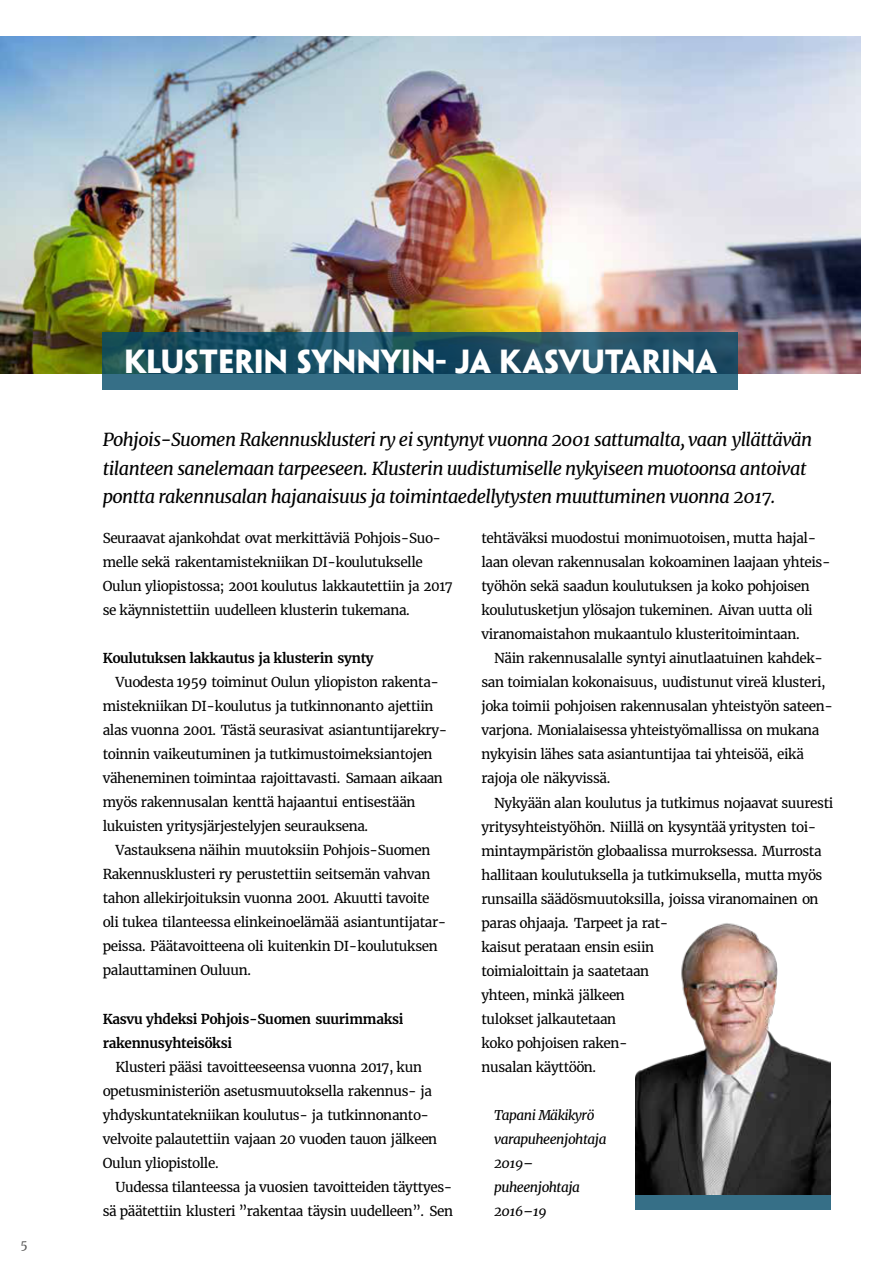
<style>
.page{position:relative;width:895px;height:1265px;background:#fff}
.page>*{position:absolute;margin:0;border:0;box-sizing:border-box;transform-origin:0 0}
.t1{font:700 30px "Penumbra Sans Std";color:#fff}
.t2{font:italic 18px/28.5px "Merriweather";letter-spacing:-.03em;color:#000}
.t3{font:13.5px/24px "Merriweather";letter-spacing:-.025em;color:#000}
.t4{font:700 13.5px/24px "Merriweather";letter-spacing:-.02em;color:#000}
.t5{font:italic 13.5px/24px "Merriweather";letter-spacing:-.035em;color:#000}
.t6{font:12px "Merriweather";color:#575756}
</style>
<div class="page">
<div style="left:635px;top:1194px;width:195px;height:16px;background:#366f87"></div>
<img style="left:1px;top:36px;width:859px;height:337px">
<svg style="left:103px;top:332px;width:634px;height:58px;background:#22576c"></svg>
<img style="left:635px;top:923px;width:195px;height:271px">
<p class="t6" style="left:20px;top:1236px;width:9px">5</p>
<h1 class="t1" style="left:124px;top:350px;width:594px">KLUSTERIN SYNNYIN- JA KASVUTARINA</h1>
<p class="t2" style="left:103px;top:425px;width:711px">Pohjois-Suomen Rakennusklusteri ry ei syntynyt vuonna 2001 sattumalta, vaan yllättävän tilanteen sanelemaan tarpeeseen. Klusterin uudistumiselle nykyiseen muotoonsa antoivat pontta rakennusalan hajanaisuus ja toimintaedellytysten muuttuminen vuonna 2017.</p>
<p class="t3" style="left:103px;top:526px;width:351px">Seuraavat ajankohdat ovat merkittäviä Pohjois-Suo&shy;melle sekä rakentamistekniikan DI-koulutukselle Oulun yliopistossa; 2001 koulutus lakkautettiin ja 2017 se käynnistettiin uudelleen klusterin tukemana.</p>
<p class="t4" style="left:103px;top:646px;width:272px">Koulutuksen lakkautus ja klusterin synty</p>
<p class="t3" style="left:103px;top:670px;width:346px;text-indent:13px">Vuodesta 1959 toiminut Oulun yliopiston rakenta&shy;mistekniikan DI-koulutus ja tutkinnonanto ajettiin alas vuonna 2001. Tästä seurasivat asiantuntijarekry&shy;toinnin vaikeutuminen ja tutkimustoimeksiantojen väheneminen toimintaa rajoittavasti. Samaan aikaan myös rakennusalan kenttä hajaantui entisestään lukuisten yritysjärjestelyjen seurauksena.</p>
<p class="t3" style="left:103px;top:838px;width:345px;text-indent:13px">Vastauksena näihin muutoksiin Pohjois-Suomen Rakennusklusteri ry perustettiin seitsemän vahvan tahon allekirjoituksin vuonna 2001. Akuutti tavoite oli tukea tilanteessa elinkeinoelämää asiantuntijatar&shy;peissa. Päätavoitteena oli kuitenkin DI-koulutuksen palauttaminen Ouluun.</p>
<p class="t4" style="left:103px;top:1006px;width:302px">Kasvu yhdeksi Pohjois-Suomen suurimmaksi rakennusyhteisöksi</p>
<p class="t3" style="left:103px;top:1054px;width:336px;text-indent:13px">Klusteri pääsi tavoitteeseensa vuonna 2017, kun opetusministeriön asetusmuutoksella rakennus- ja yhdyskuntatekniikan koulutus- ja tutkinnonanto&shy;velvoite palautettiin vajaan 20 vuoden tauon jälkeen Oulun yliopistolle.</p>
<p class="t3" style="left:103px;top:1174px;width:352px;text-align:right">Uudessa tilanteessa ja vuosien tavoitteiden täyttyes&shy;sä päätettiin klusteri ”rakentaa täysin uudelleen”. Sen</p>
<p class="t3" style="left:481px;top:526px;width:350px">tehtäväksi muodostui monimuotoisen, mutta hajal&shy;laan olevan rakennusalan kokoaminen laajaan yhteis&shy;työhön sekä saadun koulutuksen ja koko pohjoisen koulutusketjun ylösajon tukeminen. Aivan uutta oli viranomaistahon mukaantulo klusteritoimintaan.</p>
<p class="t3" style="left:481px;top:646px;width:353px;text-indent:13px">Näin rakennusalalle syntyi ainutlaatuinen kahdek&shy;san toimialan kokonaisuus, uudistunut vireä klusteri, joka toimii pohjoisen rakennusalan yhteistyön sateen&shy;varjona. Monialaisessa yhteistyömallissa on mukana nykyisin lähes sata asiantuntijaa tai yhteisöä, eikä rajoja ole näkyvissä.</p>
<p class="t3" style="left:481px;top:790px;width:353px;text-indent:13px">Nykyään alan koulutus ja tutkimus nojaavat suuresti yritysyhteistyöhön. Niillä on kysyntää yritysten toi&shy;mintaympäristön globaalissa murroksessa. Murrosta hallitaan koulutuksella ja tutkimuksella, mutta myös runsailla säädösmuutoksilla, joissa viranomainen on paras ohjaaja. Tarpeet ja rat-<br>kaisut perataan ensin esiin<br>toimialoittain ja saatetaan<br>yhteen, minkä jälkeen<br>tulokset jalkautetaan<br>koko pohjoisen raken-<br>nusalan käyttöön.</p>
<p class="t5" style="left:494px;top:1102px;width:114px">Tapani Mäkikyrö varapuheenjohtaja<br>2019– puheenjohtaja<br>2016–19</p>
</div>
